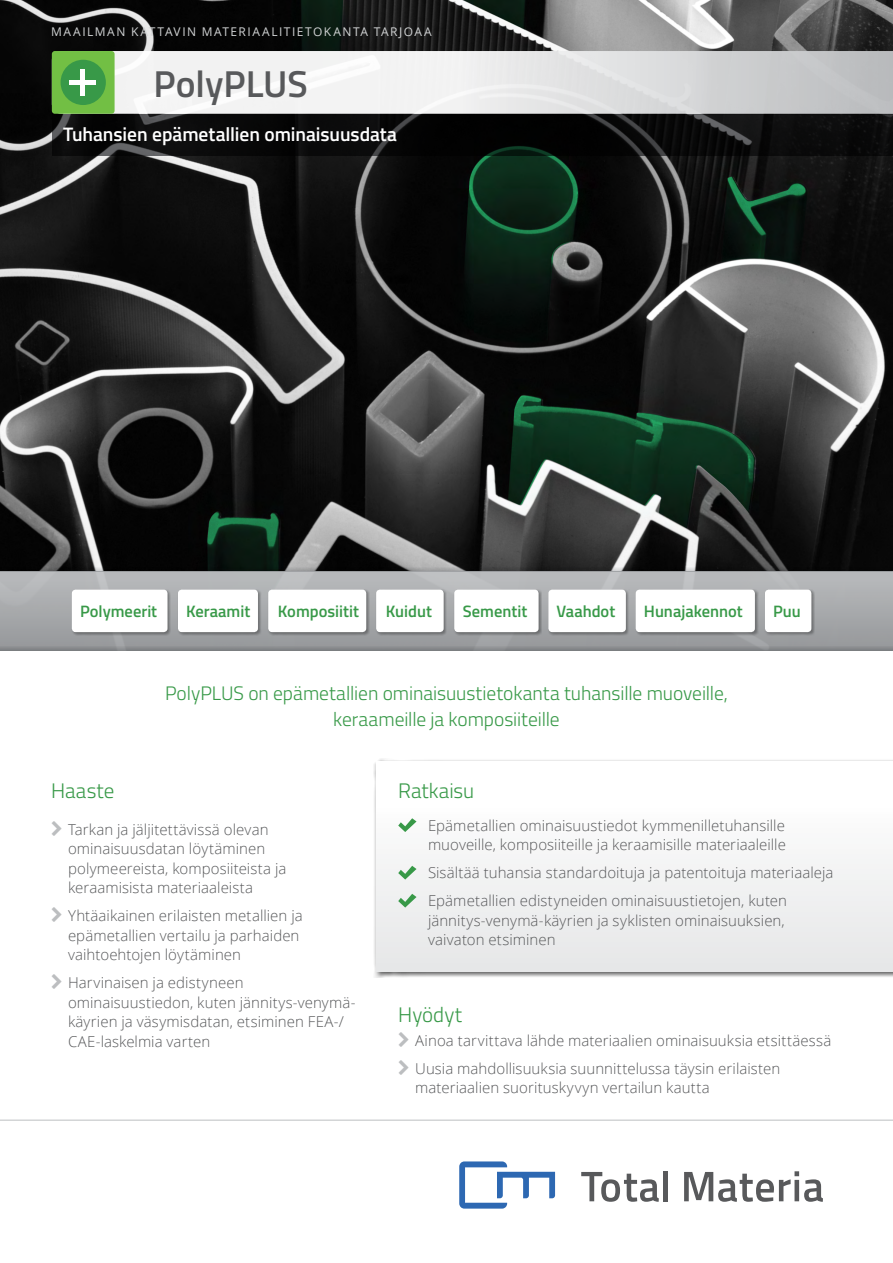
<style>
.page{position:relative;width:893px;height:1263px;background:#fff}
.page>*{position:absolute;margin:0;border:0;box-sizing:border-box;transform-origin:0 0}
.t1{font:600 37.5px "Titillium Web";color:#58595b}
.t2{font:300 21px "Titillium Web";letter-spacing:.005em;color:#389948}
.t3{font:300 19.5px/25.5px "Titillium Web";letter-spacing:-.005em;color:#389948;text-align:center}
.t4{font:600 19.5px "Titillium Web";letter-spacing:-.005em;color:#fff}
.t5{font:600 16.5px "Titillium Web";color:#389948}
.t6{font:300 15px/19.5px "Open Sans";letter-spacing:.005em;color:#58595b}
.t7{font:12px "Open Sans";letter-spacing:.125em;color:#d1d3d4}
</style>
<div class="page">
<img style="left:0;top:0;width:893px;height:553px">
<div style="left:374px;top:759px;width:519px;height:219px;background:#000;opacity:.75"></div>
<div style="left:377px;top:762px;width:516px;height:210px;background:linear-gradient(to right,#f4f4f5,#f4f4f5)"></div>
<svg style="left:0;top:572px;width:893px;height:59px;background:#b1b3b5"></svg>
<div style="left:0;top:631px;width:893px;height:20px;background:linear-gradient(to bottom,#a4a6a8,#8b8d90)"></div>
<svg style="left:52px;top:114px;width:841px;height:41px;background:#0c0d0d"></svg>
<svg style="left:52px;top:51px;width:383px;height:63px;fill:#f3f3f3"></svg>
<div style="left:52px;top:51px;width:63px;height:63px;background:#72bf44;border-radius:3px"></div>
<div style="left:61px;top:60px;width:45px;height:45px;background:#389948;border-radius:50%"></div>
<div style="left:80px;top:69px;width:5px;height:27px;background:#fff"></div>
<div style="left:69px;top:80px;width:27px;height:5px;background:#fff"></div>
<svg style="left:581px;top:1172px;width:78px;height:30px"></svg>
<div style="left:663px;top:1171px;width:5px;height:30px;background:#58595b"></div>
<svg style="left:684px;top:1171px;width:139px;height:31px"></svg>
<svg style="left:459px;top:1161px;width:96px;height:47px"></svg>
<hr style="left:0;top:1119px;width:893px;height:2px;background:#d3d5d6">
<svg style="left:0;top:553px;width:893px;height:19px;background:#2f3030"></svg>
<div style="left:435px;top:51px;width:458px;height:63px;background:linear-gradient(to right,#f5f5f5,#babcbe)"></div>
<svg style="left:398px;top:818px;width:18px;height:14px"></svg>
<svg style="left:398px;top:866px;width:18px;height:13px"></svg>
<svg style="left:398px;top:894px;width:18px;height:13px"></svg>
<div style="left:71px;top:589px;width:100px;height:47px;background:#000;opacity:.31"></div>
<div style="left:72px;top:590px;width:95px;height:42px;background:#fff;border-radius:4px"></div>
<div style="left:764px;top:589px;width:50px;height:46px;background:#000;opacity:.31"></div>
<div style="left:765px;top:590px;width:46px;height:42px;background:#fff;border-radius:4px"></div>
<div style="left:177px;top:589px;width:85px;height:47px;background:#000;opacity:.31"></div>
<div style="left:178px;top:590px;width:80px;height:42px;background:#fff;border-radius:4px"></div>
<div style="left:268px;top:589px;width:102px;height:47px;background:#000;opacity:.31"></div>
<div style="left:268px;top:590px;width:98px;height:42px;background:#fff;border-radius:4px"></div>
<div style="left:375px;top:589px;width:72px;height:47px;background:#000;opacity:.31"></div>
<div style="left:376px;top:590px;width:68px;height:42px;background:#fff;border-radius:4px"></div>
<div style="left:454px;top:589px;width:88px;height:47px;background:#000;opacity:.31"></div>
<div style="left:454px;top:590px;width:85px;height:42px;background:#fff;border-radius:4px"></div>
<div style="left:548px;top:589px;width:81px;height:47px;background:#000;opacity:.31"></div>
<div style="left:548px;top:590px;width:78px;height:42px;background:#fff;border-radius:4px"></div>
<div style="left:635px;top:589px;width:123px;height:47px;background:#000;opacity:.31"></div>
<div style="left:636px;top:590px;width:119px;height:42px;background:#fff;border-radius:4px"></div>
<p class="t7" style="left:51px;top:23px;width:382px">MAAILMAN KATTAVIN MATERIAALITIETOKANTA TARJOAA</p>
<h1 class="t1" style="left:154px;top:55px;width:156px">PolyPLUS</h1>
<h3 class="t4" style="left:63px;top:119px;width:335px">Tuhansien epämetallien ominaisuusdata</h3>
<p class="t5" style="left:80px;top:599px;width:79px">Polymeerit</p>
<p class="t5" style="left:186px;top:599px;width:66px">Keraamit</p>
<p class="t5" style="left:278px;top:599px;width:83px">Komposiitit</p>
<p class="t5" style="left:386px;top:599px;width:48px">Kuidut</p>
<p class="t5" style="left:463px;top:599px;width:66px">Sementit</p>
<p class="t5" style="left:557px;top:599px;width:60px">Vaahdot</p>
<p class="t5" style="left:644px;top:599px;width:100px">Hunajakennot</p>
<p class="t5" style="left:773px;top:599px;width:29px">Puu</p>
<h3 class="t3" style="left:165px;top:679px;width:564px">PolyPLUS on epämetallien ominaisuustietokanta tuhansille muoveille, keraameille ja komposiiteille</h3>
<h2 class="t2" style="left:51px;top:776px;width:65px">Haaste</h2>
<p class="t6" style="left:68px;top:819px;width:220px">Tarkan ja jäljitettävissä olevan ominaisuusdatan löytäminen polymeereista, komposiiteista ja keraamisista materiaaleista</p>
<p class="t6" style="left:68px;top:906px;width:236px">Yhtäaikainen erilaisten metallien ja epämetallien vertailu ja parhaiden vaihtoehtojen löytäminen</p>
<p class="t6" style="left:68px;top:973px;width:289px">Harvinaisen ja edistyneen ominaisuustiedon, kuten jännitys-venymä&shy;käyrien ja väsymisdatan, etsiminen FEA-/ CAE-laskelmia varten</p>
<h2 class="t2" style="left:398px;top:776px;width:78px">Ratkaisu</h2>
<p class="t6" style="left:428px;top:815px;width:359px">Epämetallien ominaisuustiedot kymmenilletuhansille muoveille, komposiiteille ja keraamisille materiaaleille</p>
<p class="t6" style="left:428px;top:858px;width:407px;line-height:28px">Sisältää tuhansia standardoituja ja patentoituja materiaaleja<br>Epämetallien edistyneiden ominaisuustietojen, kuten</p>
<p class="t6" style="left:428px;top:910px;width:358px">jännitys-venymä-käyrien ja syklisten ominaisuuksien, vaivaton etsiminen</p>
<h2 class="t2" style="left:398px;top:1000px;width:65px">Hyödyt</h2>
<p class="t6" style="left:415px;top:1026px;width:418px;line-height:28px">Ainoa tarvittava lähde materiaalien ominaisuuksia etsittäessä<br>Uusia mahdollisuuksia suunnittelussa täysin erilaisten</p>
<p class="t6" style="left:415px;top:1078px;width:296px">materiaalien suorituskyvyn vertailun kautta</p>
</div>
